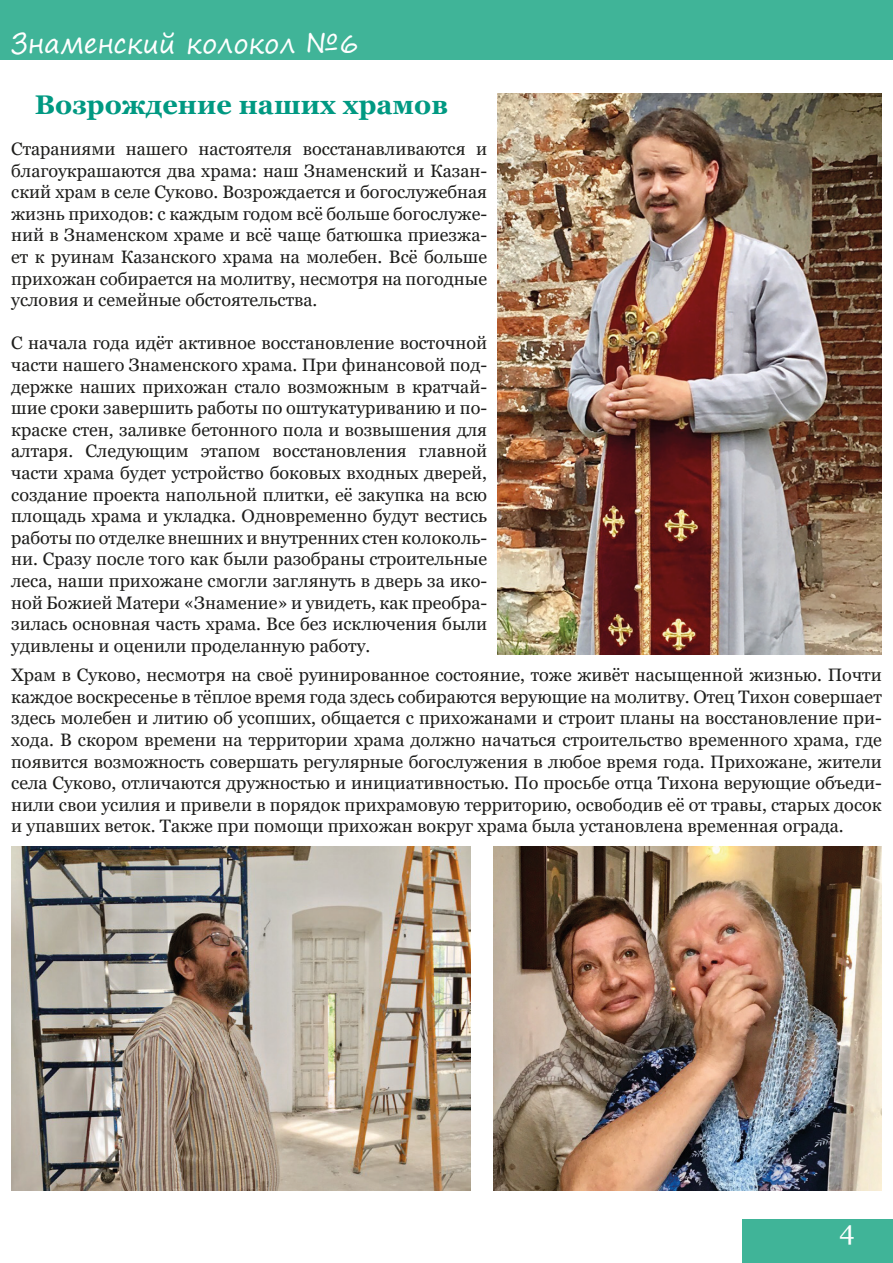
<style>
.page{position:relative;width:893px;height:1263px;background:#fff}
.page>*{position:absolute;margin:0;border:0;box-sizing:border-box;transform-origin:0 0}
.t1{font:700 27px "Georgia";color:#009982}
.t2{font:27px "Segoe Print";color:#fff}
.t3{font:27px "Georgia";color:#fff}
.t4{font:18px/21.6px "Georgia";color:#1d1d1b;text-align:justify}
</style>
<div class="page">
<div style="left:0;top:0;width:893px;height:60px;background:#40b498"></div>
<div style="left:742px;top:1219px;width:151px;height:44px;background:#40b498"></div>
<img style="left:497px;top:94px;width:385px;height:561px">
<img style="left:11px;top:846px;width:460px;height:345px">
<img style="left:493px;top:846px;width:389px;height:345px">
<p class="t2" style="left:11px;top:19px;width:349px">Знаменский колокол №6</p>
<p class="t1" style="left:35px;top:87px;width:415px">Возрождение наших храмов</p>
<p class="t4" style="left:11px;top:138px;width:477px">Стараниями нашего настоятеля восстанавливаются и благоукрашаются два храма: наш Знаменский и Казан&shy;ский храм в селе Суково. Возрождается и богослужебная жизнь приходов: с каждым годом всё больше богослуже&shy;ний в Знаменском храме и всё чаще батюшка приезжа&shy;ет к руинам Казанского храма на молебен. Всё больше прихожан собирается на молитву, несмотря на погодные условия и семейные обстоятельства.</p>
<p class="t4" style="left:11px;top:333px;width:477px">С начала года идёт активное восстановление восточной части нашего Знаменского храма. При финансовой под&shy;держке наших прихожан стало возможным в кратчай&shy;шие сроки завершить работы по оштукатуриванию и по&shy;краске стен, заливке бетонного пола и возвышения для алтаря. Следующим этапом восстановления главной части храма будет устройство боковых входных дверей, создание проекта напольной плитки, её закупка на всю площадь храма и укладка. Одновременно будут вестись работы по отделке внешних и внутренних стен колоколь&shy;ни. Сразу после того как были разобраны строительные леса, наши прихожане смогли заглянуть в дверь за ико&shy;ной Божией Матери «Знамение» и увидеть, как преобра&shy;зилась основная часть храма. Все без исключения были удивлены и оценили проделанную работу.</p>
<p class="t4" style="left:11px;top:665px;width:872px">Храм в Суково, несмотря на своё руинированное состояние, тоже живёт насыщенной жизнью. Почти каждое воскресенье в тёплое время года здесь собираются верующие на молитву. Отец Тихон совершает здесь молебен и литию об усопших, общается с прихожанами и строит планы на восстановление при&shy;хода. В скором времени на территории храма должно начаться строительство временного храма, где появится возможность совершать регулярные богослужения в любое время года. Прихожане, жители села Суково, отличаются дружностью и инициативностью. По просьбе отца Тихона верующие объеди&shy;нили свои усилия и привели в порядок прихрамовую территорию, освободив её от травы, старых досок и упавших веток. Также при помощи прихожан вокруг храма была установлена временная ограда.</p>
<p class="t3" style="left:840px;top:1214px;width:17px">4</p>
</div>
